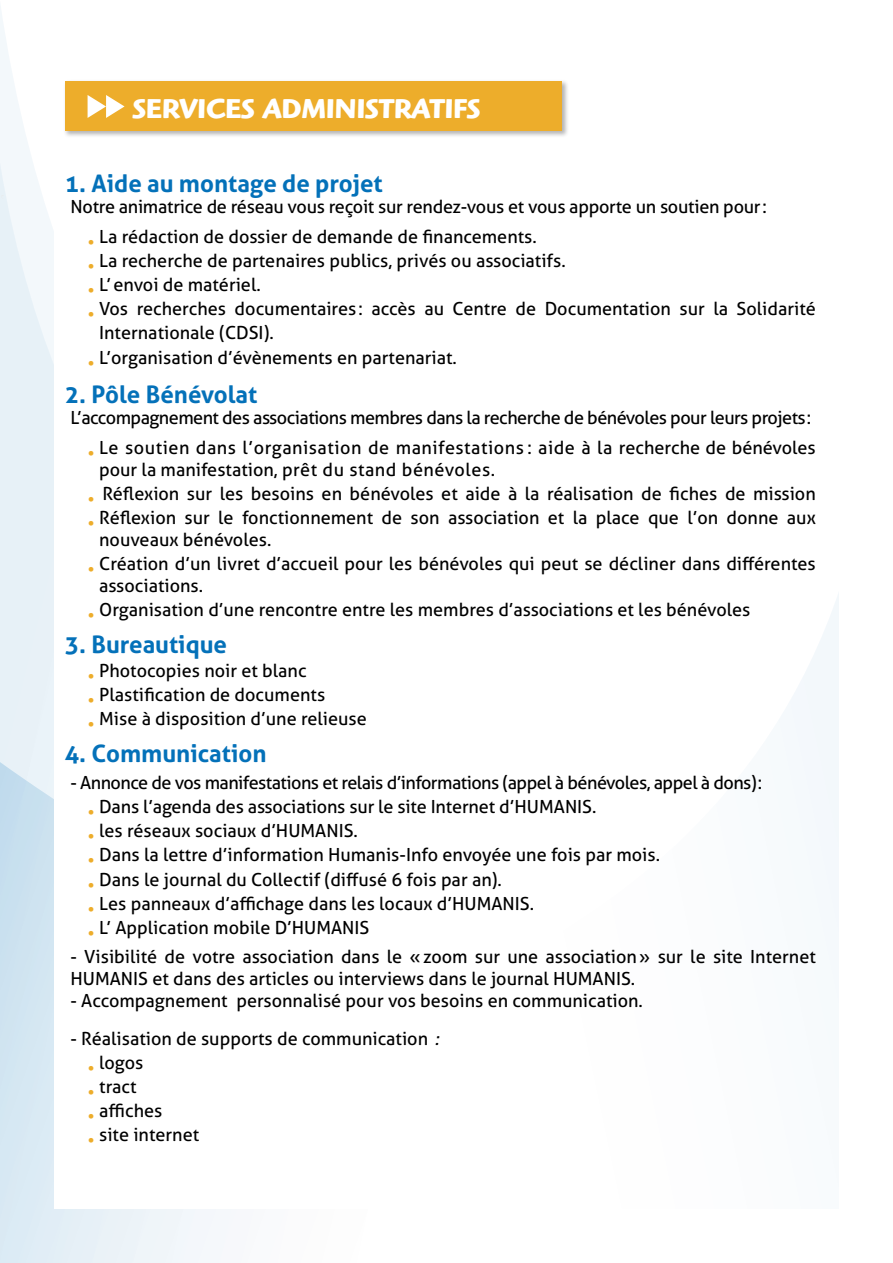
<style>
.page{position:relative;width:893px;height:1263px;background:#fff}
.page>*{position:absolute;margin:0;border:0;box-sizing:border-box;transform-origin:0 0}
.t1{font:700 28.05px "Highlander Std";color:#fff}
.t2{font:700 24.15px "Aller";color:#0471b9}
.t3{font:18px/21.8px "Aller";color:#000}
.t4{font:18px "Aller";letter-spacing:-.03em;color:#000}
.t5{font:18px/21.8px "Aller";letter-spacing:.03em;color:#000}
.s1{color:#edad2b}
.s2{font-style:italic}
</style>
<div class="page">
<svg style="left:0;top:162px;width:216px;height:1101px;fill:#e7f1f7"></svg>
<div style="left:54px;top:54px;width:785px;height:1155px;background:#fff"></div>
<svg style="left:790px;top:594px;width:49px;height:338px;fill:#f5f9fc"></svg>
<div style="left:63px;top:79px;width:506px;height:58px;background:#000;opacity:.3"></div>
<div style="left:65px;top:81px;width:496px;height:50px;background:#edad2b"></div>
<svg style="left:88px;top:95px;width:37px;height:23px"></svg>
<h1 class="t1" style="left:133px;top:92px;width:349px">SERVICES ADMINISTRATIFS</h1>
<h2 class="t2" style="left:65px;top:168px;width:320px">1. Aide au montage de projet</h2>
<p class="t3" style="left:70px;top:196px;width:698px">Notre animatrice de réseau vous reçoit sur rendez-vous et vous apporte un soutien pour:</p>
<p class="t3" style="left:88px;top:226px;width:451px"><span class="s1">•</span> La rédaction de dossier de demande de financements.</p>
<p class="t3" style="left:88px;top:250px;width:480px"><span class="s1">•</span> La recherche de partenaires publics, privés ou associatifs.</p>
<p class="t3" style="left:88px;top:274px;width:175px"><span class="s1">•</span> L’envoi de matériel.</p>
<p class="t3" style="left:99px;top:297px;width:718px;line-height:24.2px;text-indent:-12px"><span class="s1">•</span> Vos recherches documentaires : accès au Centre de Documentation sur la Solidarité<br>Internationale (CDSI).</p>
<p class="t3" style="left:88px;top:346px;width:371px"><span class="s1">•</span> L’organisation d’évènements en partenariat.</p>
<h2 class="t2" style="left:65px;top:379px;width:194px">2. Pôle Bénévolat</h2>
<p class="t4" style="left:70px;top:407px;width:742px">L’accompagnement des associations membres dans la recherche de bénévoles pour leurs projets:</p>
<p class="t5" style="left:99px;top:437px;width:718px;text-indent:-12px"><span class="s1">•</span> Le soutien dans l’organisation de manifestations : aide à la recherche de bénévoles pour la manifestation, prêt du stand bénévoles.</p>
<p class="t3" style="left:88px;top:483px;width:730px"><span class="s1">•</span> Réflexion sur les besoins en bénévoles et aide à la réalisation de fiches de mission</p>
<p class="t3" style="left:99px;top:507px;width:718px;text-indent:-12px"><span class="s1">•</span> Réflexion sur le fonctionnement de son association et la place que l’on donne aux nouveaux bénévoles.</p>
<p class="t3" style="left:99px;top:553px;width:718px;text-indent:-12px"><span class="s1">•</span> Création d’un livret d’accueil pour les bénévoles qui peut se décliner dans différentes associations.</p>
<p class="t3" style="left:88px;top:598px;width:664px"><span class="s1">•</span> Organisation d’une rencontre entre les membres d’associations et les bénévoles</p>
<h2 class="t2" style="left:65px;top:629px;width:164px">3. Bureautique</h2>
<p class="t3" style="left:88px;top:659px;width:221px"><span class="s1">•</span> Photocopies noir et blanc</p>
<p class="t3" style="left:88px;top:683px;width:239px"><span class="s1">•</span> Plastification de documents</p>
<p class="t3" style="left:88px;top:707px;width:281px"><span class="s1">•</span> Mise à disposition d’une relieuse</p>
<h2 class="t2" style="left:65px;top:738px;width:203px">4. Communication</h2>
<p class="t4" style="left:70px;top:772px;width:693px">- Annonce de vos manifestations et relais d’informations (appel à bénévoles, appel à dons):</p>
<p class="t3" style="left:88px;top:796px;width:510px"><span class="s1">•</span> Dans l’agenda des associations sur le site Internet d’HumanIS.</p>
<p class="t3" style="left:88px;top:820px;width:272px"><span class="s1">•</span> les réseaux sociaux d’HumanIS.</p>
<p class="t3" style="left:88px;top:844px;width:574px"><span class="s1">•</span> Dans la lettre d’information Humanis-Info envoyée une fois par mois.</p>
<p class="t3" style="left:88px;top:868px;width:416px"><span class="s1">•</span> Dans le journal du Collectif (diffusé 6 fois par an).</p>
<p class="t3" style="left:88px;top:892px;width:448px"><span class="s1">•</span> Les panneaux d’affichage dans les locaux d’HumanIS.</p>
<p class="t3" style="left:88px;top:916px;width:283px"><span class="s1">•</span> L’ Application mobile D’HUMANIS</p>
<p class="t3" style="left:70px;top:946px;width:747px">- Visibilité de votre association dans le «zoom sur une association» sur le site Internet<br>HUMANIS et dans des articles ou interviews dans le journal HumanIS.</p>
<p class="t3" style="left:70px;top:989px;width:574px">- accompagnement personnalisé pour vos besoins en communication.</p>
<p class="t3" style="left:70px;top:1027px;width:370px">- Réalisation de supports de communication <span class="s2">:</span></p>
<p class="t3" style="left:88px;top:1051px;width:57px"><span class="s1">•</span> logos</p>
<p class="t3" style="left:88px;top:1075px;width:51px"><span class="s1">•</span> tract</p>
<p class="t3" style="left:88px;top:1099px;width:76px"><span class="s1">•</span> affiches</p>
<p class="t3" style="left:88px;top:1124px;width:113px"><span class="s1">•</span> site internet</p>
</div>
